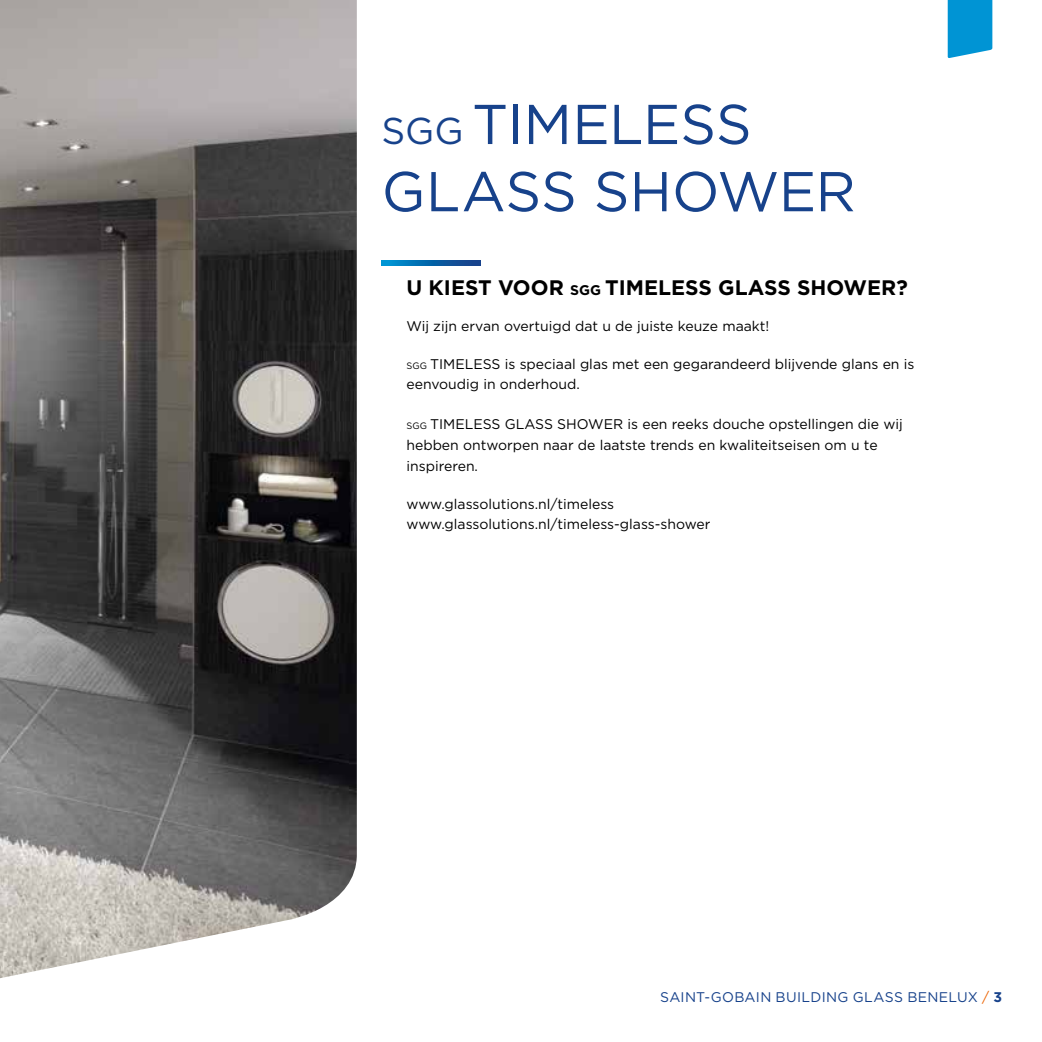
<style>
.page{position:relative;width:1042px;height:1042px;background:#fff}
.page>*{position:absolute;margin:0;border:0;box-sizing:border-box;transform-origin:0 0}
.t1{font:56px/67.2px "Gotham";letter-spacing:-.005em;color:#17428b}
.t2{font:700 21px "Gotham";color:#000}
.t3{font:14px/19.2px "Gotham";color:#000}
.t4{font:14px "Gotham";letter-spacing:.025em;color:#17428b}
.s1{font-size:37.27px}
.s2{font-size:14px}
.s3{font-size:9.28px}
.s4{color:#ec6608}
.s5{font-weight:700}
</style>
<div class="page">
<svg style="left:947px;top:0;width:45px;height:58px;background:#159dd7"></svg>
<img style="left:0;top:0;width:357px;height:978px">
<svg style="left:382px;top:261px;width:99px;height:5px"></svg>
<h1 class="t1" style="left:382px;top:89px;width:476px"><span class="s1">SGG</span> TIMELESS<br>GLASS SHOWER</h1>
<h2 class="t2" style="left:406px;top:274px;width:503px">U KIEST VOOR <span class="s2">SGG</span> TIMELESS GLASS SHOWER?</h2>
<p class="t3" style="left:406px;top:316px;width:364px">Wij zijn ervan overtuigd dat u de juiste keuze maakt!</p>
<p class="t3" style="left:406px;top:354px;width:509px"><span class="s3">SGG</span> TIMELESS is speciaal glas met een gegarandeerd blijvende glans en is eenvoudig in onderhoud.</p>
<p class="t3" style="left:406px;top:413px;width:498px;line-height:21px"><span class="s3">SGG</span> TIMELESS GLASS SHOWER is een reeks douche opstellingen die wij hebben ontworpen naar de laatste trends en kwaliteitseisen om u te inspireren.</p>
<p class="t3" style="left:406px;top:494px;width:305px">www.glassolutions.nl/timeless www.glassolutions.nl/timeless-glass-shower</p>
<p class="t4" style="left:660px;top:988px;width:343px">SAINT-GOBAIN BUILDING GLASS BENELUX <span class="s4">/</span> <span class="s5">3</span></p>
</div>
